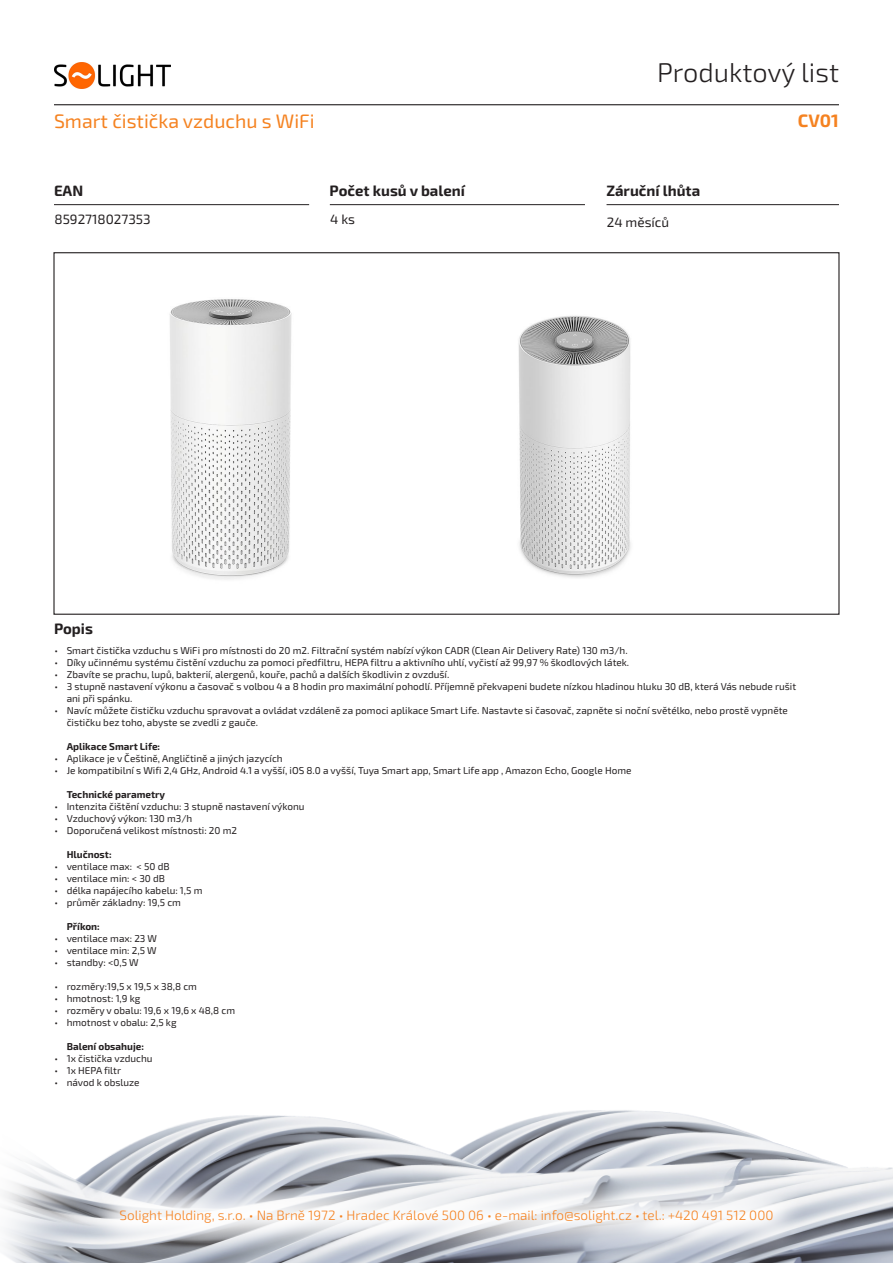
<style>
.page{position:relative;width:893px;height:1263px;background:#fff}
.page>*{position:absolute;margin:0;border:0;box-sizing:border-box;transform-origin:0 0}
.t1{font:300 27px "Exo 2.0";color:#231f20}
.t2{font:19.5px "Exo 2.0";color:#f58220}
.Kód_produktu{font:700 18px "Exo 2.0";color:#f58220}
.t3{font:700 15px "Exo 2.0";color:#231f20}
.t4{font:300 13.5px "Exo 2.0";color:#f58220}
.t5{font:13.5px "Exo 2.0";color:#231f20}
.t6{font:10.05px/12px "Exo 2.0";color:#231f20}
.t7{font:700 10.05px "Exo 2.0";color:#231f20}
</style>
<div class="page">
<img style="left:3px;top:1110px;width:890px;height:153px">
<svg style="left:85px;top:1174px;width:723px;height:84px"></svg>
<hr style="left:54px;top:104px;width:785px;height:1px;background:#231f20">
<hr style="left:607px;top:204px;width:232px;height:1px;background:#231f20">
<hr style="left:330px;top:204px;width:255px;height:1px;background:#231f20">
<hr style="left:54px;top:204px;width:255px;height:1px;background:#231f20">
<img style="left:54px;top:63px;width:116px;height:26px">
<img style="left:169px;top:299px;width:123px;height:281px">
<img style="left:518px;top:315px;width:113px;height:263px">
<h1 class="t1" style="left:657px;top:57px;width:183px">Produktový list</h1>
<p class="t2" style="left:54px;top:110px;width:262px">Smart čistička vzduchu s WiFi</p>
<p class="Kód_produktu" style="left:798px;top:110px;width:43px">CV01</p>
<h3 class="t3" style="left:54px;top:182px;width:31px">EAN</h3>
<h3 class="t3" style="left:330px;top:182px;width:137px">Počet kusů v balení</h3>
<h3 class="t3" style="left:606px;top:182px;width:95px">Záruční lhůta</h3>
<p class="t5" style="left:55px;top:211px;width:98px">8592718027353</p>
<p class="t5" style="left:330px;top:211px;width:27px">4 ks</p>
<p class="t5" style="left:607px;top:214px;width:64px">24 měsíců</p>
<h3 class="t3" style="left:54px;top:620px;width:40px">Popis</h3>
<p class="t6" style="left:55px;top:645px;width:574px">• Smart čistička vzduchu s WiFi pro místnosti do 20 m2. Filtrační systém nabízí výkon CADR (Clean Air Delivery Rate) 130 m3/h.</p>
<p class="t6" style="left:55px;top:657px;width:576px">• Díky učinnému systému čistění vzduchu za pomoci předfiltru, HEPA filtru a aktivního uhlí, vyčistí až 99,97 % škodlových látek.</p>
<p class="t6" style="left:55px;top:669px;width:396px">• Zbavíte se prachu, lupů, bakterií, alergenů, kouře, pachů a dalších škodlivin z ovzduší.</p>
<p class="t6" style="left:67px;top:681px;width:731px;text-indent:-12px">• 3 stupně nastavení výkonu a časovač s volbou 4 a 8 hodin pro maximální pohodlí. Příjemně překvapeni budete nízkou hladinou hluku 30 dB, která Vás nebude rušit ani při spánku.</p>
<p class="t6" style="left:67px;top:705px;width:723px;text-indent:-12px">• Navíc můžete čističku vzduchu spravovat a ovládat vzdáleně za pomoci aplikace Smart Life. Nastavte si časovač, zapněte si noční světélko, nebo prostě vypněte čističku bez toho, abyste se zvedli z gauče.</p>
<p class="t7" style="left:67px;top:741px;width:95px">Aplikace Smart Life:</p>
<p class="t6" style="left:55px;top:753px;width:230px">• Aplikace je v Češtině, Angličtině a jiných jazycích</p>
<p class="t6" style="left:55px;top:765px;width:578px">• Je kompatibilní s Wifi 2,4 GHz, Android 4.1 a vyšší, iOS 8.0 a vyšší, Tuya Smart app, Smart Life app , Amazon Echo, Google Home</p>
<p class="t7" style="left:67px;top:789px;width:100px">Technické parametry</p>
<p class="t6" style="left:55px;top:801px;width:252px">• Intenzita čištění vzduchu: 3 stupně nastavení výkonu</p>
<p class="t6" style="left:55px;top:813px;width:139px">• Vzduchový výkon: 130 m3/h</p>
<p class="t6" style="left:55px;top:825px;width:184px">• Doporučená velikost místnosti: 20 m2</p>
<p class="t7" style="left:67px;top:849px;width:46px">Hlučnost:</p>
<p class="t6" style="left:55px;top:861px;width:117px">• ventilace max: &lt; 50 dB</p>
<p class="t6" style="left:55px;top:873px;width:112px">• ventilace min: &lt; 30 dB</p>
<p class="t6" style="left:55px;top:885px;width:149px">• délka napájecího kabelu: 1,5 m</p>
<p class="t6" style="left:55px;top:897px;width:128px">• průměr základny: 19,5 cm</p>
<p class="t7" style="left:67px;top:921px;width:35px">Příkon:</p>
<p class="t6" style="left:55px;top:933px;width:104px">• ventilace max: 23 W</p>
<p class="t6" style="left:55px;top:945px;width:104px">• ventilace min: 2,5 W</p>
<p class="t6" style="left:55px;top:957px;width:86px">• standby: &lt;0,5 W</p>
<p class="t6" style="left:55px;top:981px;width:144px">• rozměry:19,5 x 19,5 x 38,8 cm</p>
<p class="t6" style="left:55px;top:993px;width:87px">• hmotnost: 1,9 kg</p>
<p class="t6" style="left:55px;top:1005px;width:182px">• rozměry v obalu: 19,6 x 19,6 x 48,8 cm</p>
<p class="t6" style="left:55px;top:1017px;width:124px">• hmotnost v obalu: 2,5 kg</p>
<p class="t7" style="left:67px;top:1040px;width:79px">Balení obsahuje:</p>
<p class="t6" style="left:55px;top:1053px;width:99px">• 1x čistička vzduchu</p>
<p class="t6" style="left:55px;top:1065px;width:68px">• 1x HEPA filtr</p>
<p class="t6" style="left:55px;top:1077px;width:87px">• návod k obsluze</p>
<h3 class="t4" style="left:120px;top:1208px;width:655px">Solight Holding, s.r.o. • Na Brně 1972 • Hradec Králové 500 06 • e-mail: info@solight.cz • tel.: +420 491 512 000</h3>
</div>
